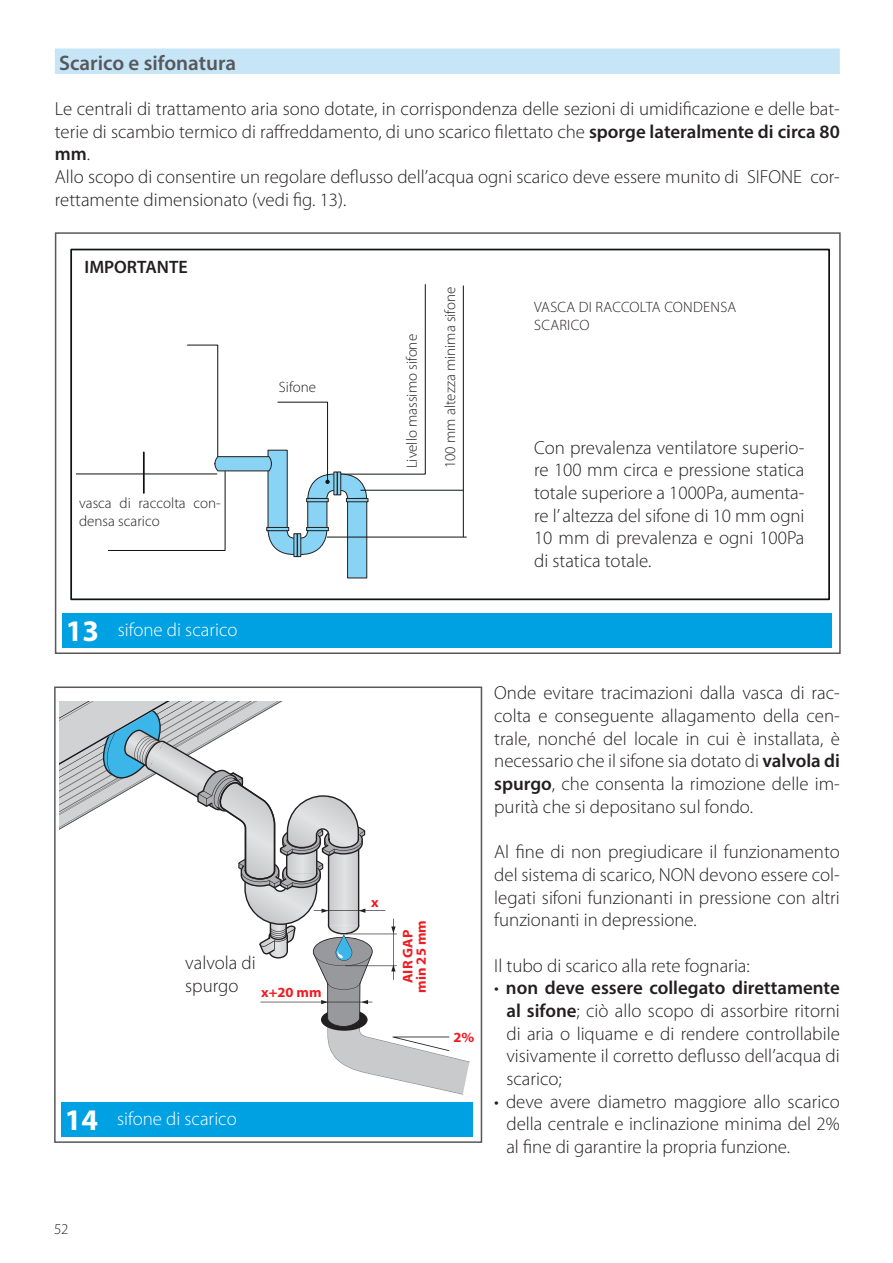
<style>
.page{position:relative;width:893px;height:1263px;background:#fff}
.page>*{position:absolute;margin:0;border:0;box-sizing:border-box;transform-origin:0 0}
.t1{font:600 21px "Myriad Pro";color:#57585a}
.t2{font:300 18.9px/22.6px "Myriad Pro";color:#231f20;text-align:justify}
.t3{font:300 18.9px "Myriad Pro";color:#fff}
.t4{font:600 18px "Myriad Pro";color:#231f20}
.t5{font:300 15px/18px "Myriad Pro";color:#231f20}
.t6{font:300 15px/18px "Myriad Pro";letter-spacing:.02em;color:#231f20}
.t7{font:700 13.95px/13.2px "Myriad Pro";color:#ee1d23;text-align:center;scale:1.04 1}
.s1{font-weight:600}
.s2{font-weight:700;font-size:30px}
</style>
<div class="page">
<div style="left:55px;top:48px;width:785px;height:26px;background:#c6e6f8"></div>
<svg style="left:108px;top:284px;width:356px;height:267px"></svg>
<div style="left:70px;top:249px;width:760px;height:351px;border:2px solid #0f1313"></div>
<div style="left:268px;top:450px;width:20px;height:80px;background:#89d4f5;border:1px solid #231f20"></div>
<div style="left:347px;top:498px;width:20px;height:80px;background:#89d4f5;border:1px solid #231f20"></div>
<div style="left:307px;top:501px;width:20px;height:28px;background:#89d4f5;border:1px solid #231f20"></div>
<svg style="left:267px;top:530px;width:60px;height:25px"></svg>
<svg style="left:306px;top:499px;width:23px;height:3px"></svg>
<svg style="left:346px;top:498px;width:22px;height:4px"></svg>
<svg style="left:306px;top:527px;width:23px;height:4px"></svg>
<svg style="left:266px;top:527px;width:23px;height:4px"></svg>
<div style="left:297px;top:533px;width:4px;height:24px;border:1px solid #231f20"></div>
<svg style="left:76px;top:344px;width:291px;height:155px"></svg>
<hr style="left:361px;top:490px;width:102px;height:1px;background:#0f1313">
<hr style="left:327px;top:537px;width:139px;height:1px;background:#0f1313">
<div style="left:55px;top:232px;width:786px;height:422px;border:2px solid #57585a"></div>
<div style="left:62px;top:613px;width:770px;height:34px;background:#00a1e3"></div>
<svg style="left:60px;top:702px;width:410px;height:393px"></svg>
<div style="left:54px;top:686px;width:428px;height:457px;border:2px solid #57585a"></div>
<div style="left:61px;top:1102px;width:412px;height:34px;background:#00a1e3"></div>
<p class="t1" style="left:59px;top:49px;width:178px">Scarico e sifonatura</p>
<p class="t2" style="left:55px;top:98px;width:786px;text-align:left">Le centrali di trattamento aria sono dotate, in corrispondenza delle sezioni di umidificazione e delle bat&shy;terie di scambio termico di raffreddamento, di uno scarico filettato che <span class="s1">sporge lateralmente di circa 80 mm</span>.<br>Allo scopo di consentire un regolare deflusso dell’acqua ogni scarico deve essere munito di SIFONE cor&shy;rettamente dimensionato (vedi fig. 13).</p>
<p class="t4" style="left:85px;top:256px;width:105px">IMPORTANTE</p>
<p class="t5" style="left:79px;top:494px;width:143px">vasca di raccolta con&shy;densa scarico</p>
<p class="t3" style="left:66px;top:619px;width:173px"><span class="s2">13</span> sifone di scarico</p>
<p class="t5" style="left:279px;top:379px;width:39px">Sifone</p>
<p class="t2" style="left:185px;top:952px;width:72px">valvola di spurgo</p>
<p class="t7" style="left:261px;top:985px;width:60px">x+20 mm</p>
<p class="t3" style="left:65px;top:1108px;width:173px"><span class="s2">14</span> sifone di scarico</p>
<p class="t5" style="left:54px;top:1220px;width:16px">52</p>
<p class="t5" style="left:403px;top:468px;width:136px;rotate:-90deg">Livello massimo sifone</p>
<p class="t5" style="left:441px;top:468px;width:183px;rotate:-90deg">100 mm altezza minima sifone</p>
<p class="t6" style="left:534px;top:299px;width:204px">VASCA DI RACCOLTA CONDENSA<br>SCARICO</p>
<p class="t2" style="left:534px;top:436px;width:272px">Con prevalenza ventilatore superio&shy;re 100 mm circa e pressione statica totale superiore a 1000Pa, aumenta&shy;re l’ altezza del sifone di 10 mm ogni 10 mm di prevalenza e ogni 100Pa di statica totale.</p>
<p class="t7" style="left:371px;top:895px;width:9px">x</p>
<p class="t7" style="left:401px;top:992px;width:71px;rotate:-90deg">AIR GAP min 25 mm</p>
<p class="t7" style="left:453px;top:1030px;width:22px">2%</p>
<p class="t2" style="left:494px;top:682px;width:347px">Onde evitare tracimazioni dalla vasca di rac&shy;colta e conseguente allagamento della cen&shy;trale, nonché del locale in cui è installata, è necessario che il sifone sia dotato di <span class="s1">valvola di spurgo</span>, che consenta la rimozione delle im&shy;purità che si depositano sul fondo.</p>
<p class="t2" style="left:494px;top:841px;width:347px">Al fine di non pregiudicare il funzionamento del sistema di scarico, NON devono essere col&shy;legati sifoni funzionanti in pressione con altri funzionanti in depressione.</p>
<p class="t2" style="left:494px;top:954px;width:257px">Il tubo di scarico alla rete fognaria:</p>
<p class="t2" style="left:506px;top:977px;width:335px;text-indent:-12px">• <span class="s1">non deve essere collegato direttamente al sifone</span>; ciò allo scopo di assorbire ritorni di aria o liquame e di rendere controllabile visivamente il corretto deflusso dell’acqua di scarico;</p>
<p class="t2" style="left:506px;top:1090px;width:335px;text-indent:-12px">• deve avere diametro maggiore allo scarico della centrale e inclinazione minima del 2% al fine di garantire la propria funzione.</p>
</div>
